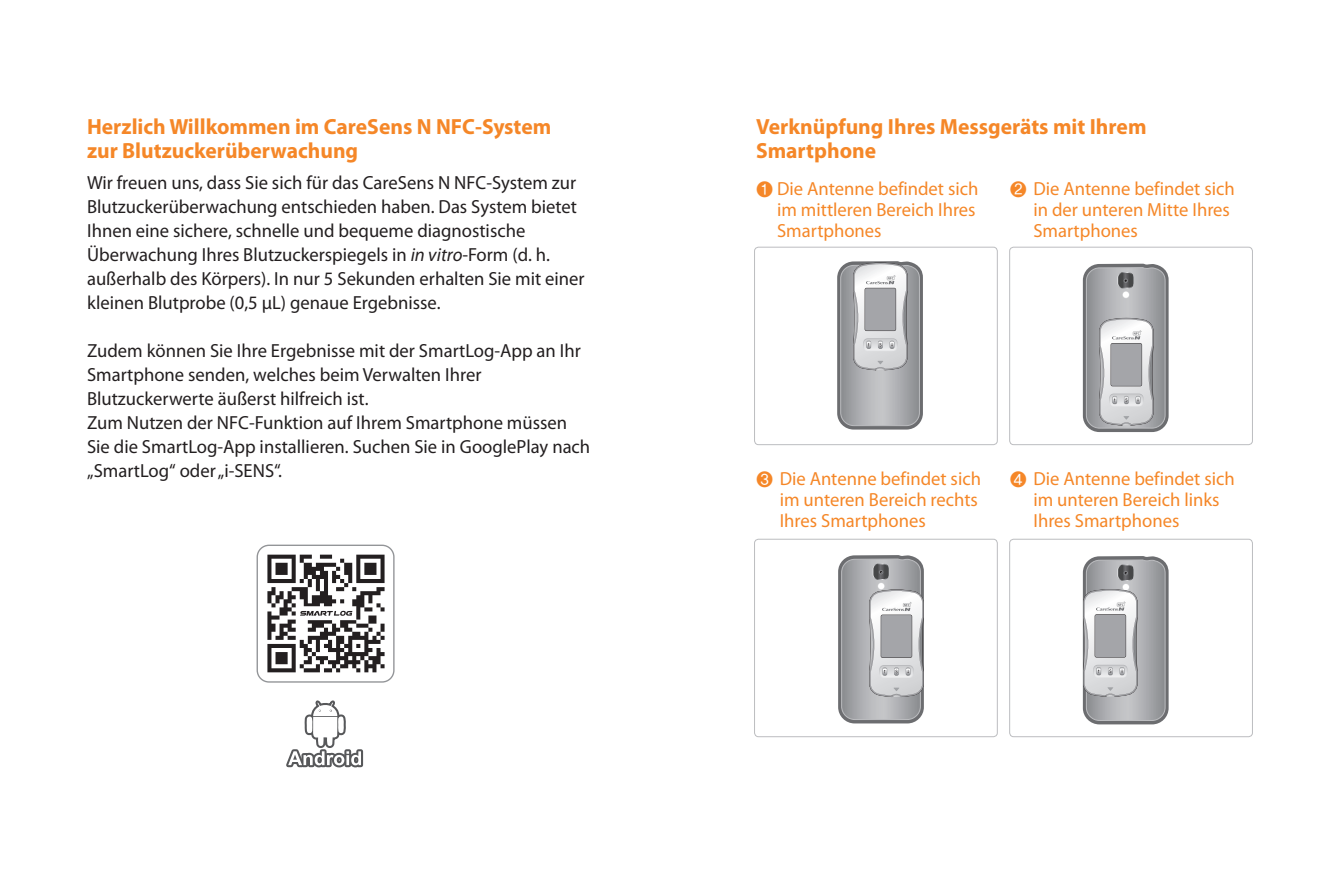
<style>
.page{position:relative;width:1338px;height:896px;background:#fff}
.page>*{position:absolute;margin:0;border:0;box-sizing:border-box;transform-origin:0 0}
.ªπÆ{font:700 22px/24px "Myriad Pro";color:#f58728}
.ªπÆ-2{font:19px/24px "Myriad Pro";color:#231f20}
.ªπÆ-3{font:19px/21px "Myriad Pro";color:#f58728}
.s1{font-style:italic}
.s2{font-family:"YDVYGO13"}
</style>
<div class="page">
<svg style="left:286px;top:700px;width:78px;height:68px"></svg>
<div style="left:257px;top:544px;width:138px;height:138px;border:1px solid #939598;border-radius:12px"></div>
<img style="left:267px;top:554px;width:118px;height:119px">
<div style="left:298px;top:610px;width:55px;height:7px;background:#fff"></div>
<svg style="left:300px;top:611px;width:53px;height:5px"></svg>
<svg style="left:838px;top:555px;width:86px;height:168px;background:#afb0b3"></svg>
<div style="left:754px;top:539px;width:244px;height:198px;border:1px solid #bcbdc0;border-radius:4px"></div>
<svg style="left:837px;top:261px;width:86px;height:168px;background:#aeafb2"></svg>
<div style="left:754px;top:247px;width:244px;height:198px;border:1px solid #bcbdc0;border-radius:4px"></div>
<svg style="left:1083px;top:264px;width:86px;height:168px;background:#acadb0"></svg>
<div style="left:1009px;top:247px;width:244px;height:198px;border:1px solid #bcbdc0;border-radius:4px"></div>
<svg style="left:1083px;top:556px;width:86px;height:168px;background:#afb0b3"></svg>
<div style="left:1009px;top:539px;width:244px;height:198px;border:1px solid #bcbdc0;border-radius:4px"></div>
<p class="ªπÆ" style="left:87px;top:114px;width:466px">Herzlich Willkommen im CareSens N NFC-System zur Blutzuckerüberwachung</p>
<p class="ªπÆ" style="left:756px;top:114px;width:392px">Verknüpfung Ihres Messgeräts mit Ihrem<br>Smartphone</p>
<p class="ªπÆ-2" style="left:87px;top:170px;width:499px">Wir freuen uns, dass Sie sich für das CareSens N NFC-System zur Blutzuckerüberwachung entschieden haben. Das System bietet Ihnen eine sichere, schnelle und bequeme diagnostische Überwachung Ihres Blutzuckerspiegels in <span class="s1">in vitro</span>-Form (d. h. außerhalb des Körpers). In nur 5 Sekunden erhalten Sie mit einer kleinen Blutprobe (0,5 μL) genaue Ergebnisse.</p>
<p class="ªπÆ-2" style="left:87px;top:338px;width:495px">Zudem können Sie Ihre Ergebnisse mit der SmartLog-App an Ihr<br>Smartphone senden, welches beim Verwalten Ihrer<br>Blutzuckerwerte äußerst hilfreich ist.</p>
<p class="ªπÆ-2" style="left:87px;top:410px;width:505px">Zum Nutzen der NFC-Funktion auf Ihrem Smartphone müssen<br>Sie die SmartLog-App installieren. Suchen Sie in GooglePlay nach „SmartLog“ oder „i-SENS“.</p>
<p class="ªπÆ-3" style="left:777px;top:178px;width:203px;text-indent:-21px"><span class="s2">❶</span> Die Antenne befindet sich im mittleren Bereich Ihres<br>Smartphones</p>
<p class="ªπÆ-3" style="left:1033px;top:178px;width:203px;text-indent:-24px"><span class="s2">❷</span> Die Antenne befindet sich in der unteren Mitte Ihres<br>Smartphones</p>
<p class="ªπÆ-3" style="left:780px;top:468px;width:203px;text-indent:-24px"><span class="s2">❸</span> Die Antenne befindet sich im unteren Bereich rechts<br>Ihres Smartphones</p>
<p class="ªπÆ-3" style="left:1033px;top:468px;width:203px;text-indent:-24px"><span class="s2">❹</span> Die Antenne befindet sich im unteren Bereich links<br>Ihres Smartphones</p>
</div>
